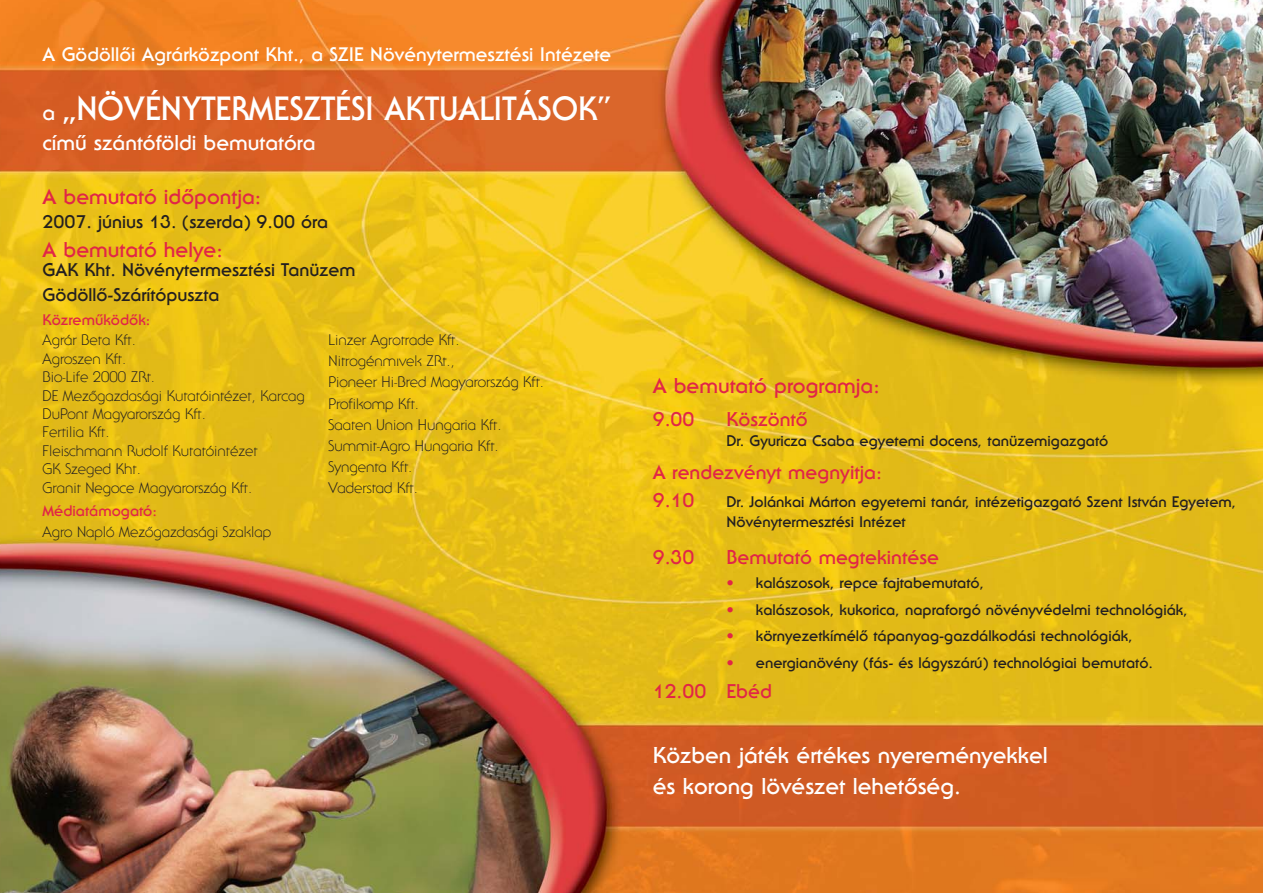
<style>
.page{position:relative;width:1263px;height:893px;background:#fff}
.page>*{position:absolute;margin:0;border:0;box-sizing:border-box;transform-origin:0 0}
.t1{font:33px "Serif Gothic AH Bold";color:#fff;scale:.96 1}
.t2{font:22.5px/31px "Serif Gothic AH Bold";color:#fff}
.t3{font:21px "Serif Gothic AH Bold";color:#e12547}
.t4{font:21px "Serif Gothic AH Bold";color:#fff}
.t5{font:19.5px/28px "Serif Gothic AH Bold";color:#e12547}
.t6{font:19.2px "Serif Gothic AH Bold";color:#fff}
.t7{font:18px/24.8px "Serif Gothic AH Bold";color:#231f20}
.t8{font:15px/18.5px "Serif Gothic AH Light";color:#231f20}
.t9{font:15px/19.8px "Serif Gothic AH Bold";color:#231f20}
.t10{font:15px "Serif Gothic AH Bold";color:#e12547}
.s1{font-size:21px}
.s2{color:#e12547}
</style>
<div class="page">
<img style="left:0;top:0;width:1263px;height:893px">
<p class="t6" style="left:43px;top:44px;width:570px">A Gödöllôi Agrárközpont Kht., a SZIE Növénytermesztési Intézete</p>
<h1 class="t1" style="left:43px;top:92px;width:594px"><span class="s1">a</span> „NÖVÉNYTERMESZTÉSI AKTUALITÁSOK”</h1>
<h3 class="t4" style="left:43px;top:133px;width:275px">címû szántóföldi bemutatóra</h3>
<h3 class="t3" style="left:43px;top:186px;width:220px">A bemutató idôpontja:</h3>
<p class="t7" style="left:43px;top:210px;width:287px">2007. június 13. (szerda) 9.00 óra</p>
<h3 class="t3" style="left:43px;top:240px;width:182px">A bemutató helye:</h3>
<p class="t7" style="left:43px;top:258px;width:314px">GAK Kht. Növénytermesztési Tanüzem<br>Gödöllô-Szárítópuszta</p>
<p class="t10" style="left:43px;top:313px;width:109px">Közremûködôk:</p>
<p class="t8" style="left:43px;top:333px;width:264px">Agrár Beta Kft.<br>Agroszen Kft.<br>Bio-Life 2000 ZRt.<br>DE Mezôgazdasági Kutatóintézet, Karcag<br>DuPont Magyarország Kft.<br>Fertilia Kft.<br>Fleischmann Rudolf Kutatóintézet<br>GK Szeged Kht.<br>Granit Negoce Magyarország Kft.</p>
<p class="t8" style="left:329px;top:331px;width:217px;line-height:21px">Linzer Agrotrade Kft.<br>Nitrogénmıvek ZRt.,<br>Pioneer Hi-Bred Magyarország Kft.<br>Profikomp Kft.<br>Saaten Union Hungaria Kft.<br>Summit-Agro Hungaria Kft.<br>Syngenta Kft.<br>Vaderstad Kft.</p>
<p class="t10" style="left:43px;top:503px;width:116px">Médiatámogató:</p>
<p class="t8" style="left:43px;top:524px;width:230px">Agro Napló Mezôgazdasági Szaklap</p>
<h3 class="t3" style="left:653px;top:375px;width:228px">A bemutató programja:</h3>
<h3 class="t5" style="left:653px;top:406px;width:43px">9.00</h3>
<h3 class="t5" style="left:726px;top:406px;width:83px">Köszöntô</h3>
<p class="t9" style="left:726px;top:431px;width:383px">Dr. Gyuricza Csaba egyetemi docens, tanüzemigazgató</p>
<h3 class="t5" style="left:653px;top:459px;width:231px">A rendezvényt megnyitja:<br>9.10</h3>
<p class="t9" style="left:726px;top:492px;width:511px">Dr. Jolánkai Márton egyetemi tanár, intézetigazgató Szent István Egyetem,<br>Növénytermesztési Intézet</p>
<h3 class="t5" style="left:653px;top:544px;width:43px">9.30</h3>
<h3 class="t5" style="left:726px;top:544px;width:214px">Bemutató megtekintése</h3>
<p class="t9" style="left:726px;top:574px;width:259px"><span class="s2">•</span> kalászosok, repce fajtabemutató,</p>
<p class="t9" style="left:726px;top:600px;width:463px"><span class="s2">•</span> kalászosok, kukorica, napraforgó növényvédelmi technológiák,</p>
<p class="t9" style="left:726px;top:627px;width:408px"><span class="s2">•</span> környezetkímélô tápanyag-gazdálkodási technológiák,</p>
<p class="t9" style="left:726px;top:653px;width:428px"><span class="s2">•</span> energianövény (fás- és lágyszárú) technológiai bemutató.</p>
<h3 class="t5" style="left:653px;top:678px;width:121px">12.00 Ebéd</h3>
<h2 class="t2" style="left:653px;top:740px;width:397px">Közben játék értékes nyereményekkel és korong lövészet lehetôség.</h2>
</div>
